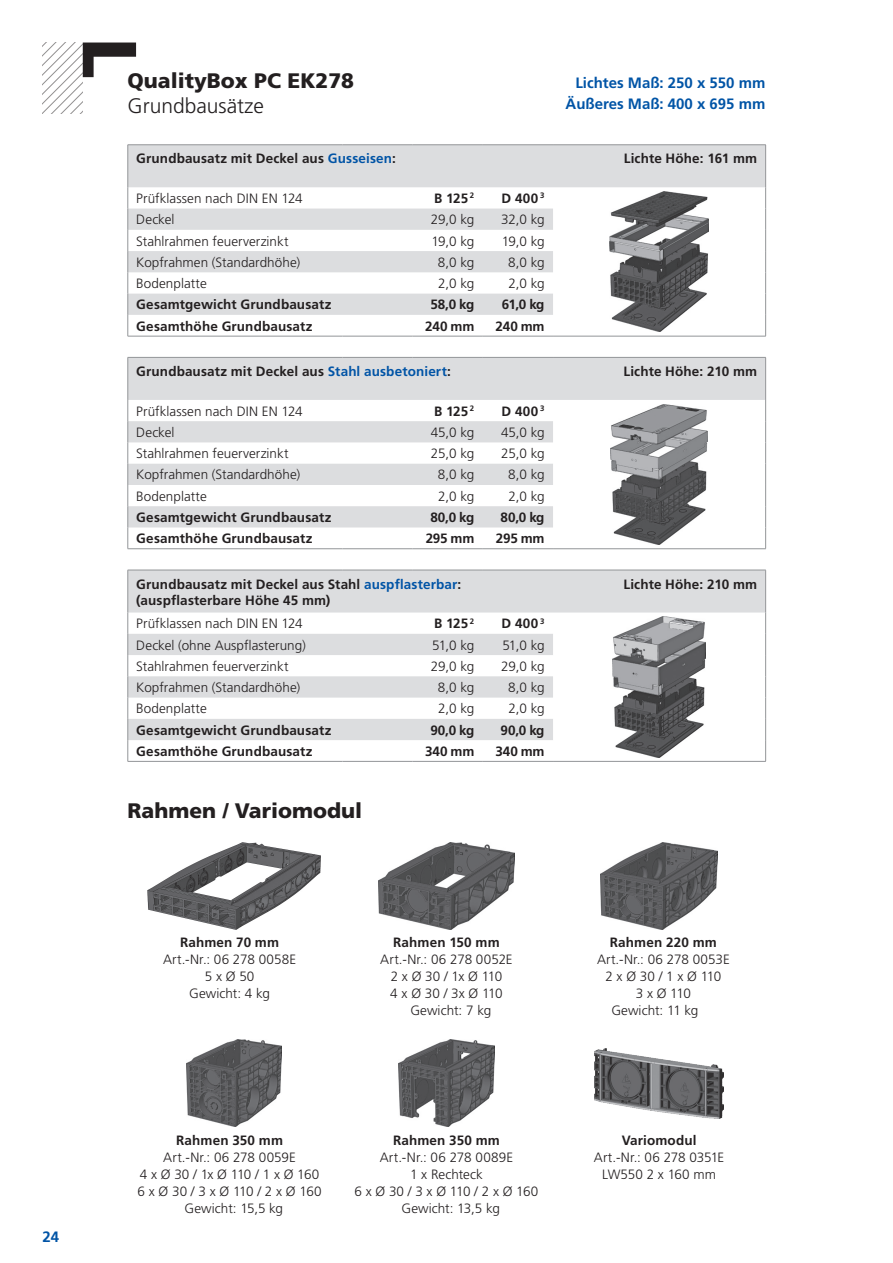
<style>
.page{position:relative;width:893px;height:1263px;background:#fff}
.page>*{position:absolute;margin:0;border:0;box-sizing:border-box;transform-origin:0 0}
.t1{font:900 21px "Frutiger LT Pro";color:#231f20}
.t2{font:300 21px "Frutiger LT Pro";color:#231f20}
.t3{font:700 15px/21px "Frutiger LT Pro";color:#0154a6;text-align:right}
.t4{font:300 13.5px "Frutiger LT Pro";color:#231f20}
.t5{font:700 13.5px/16.2px "Frutiger LT Pro";letter-spacing:.01em;color:#231f20}
.t6{font:300 13.5px "Frutiger LT Pro";letter-spacing:-.045em;color:#231f20}
.s1{color:#0154a6}
</style>
<div class="page">
<hr style="left:128px;top:761px;width:215px;height:1px;background:#939598">
<hr style="left:343px;top:761px;width:70px;height:1px;background:#939598">
<hr style="left:413px;top:761px;width:70px;height:1px;background:#939598">
<hr style="left:483px;top:761px;width:70px;height:1px;background:#939598">
<hr style="left:553px;top:761px;width:213px;height:1px;background:#939598">
<svg style="left:128px;top:570px;width:638px;height:191px"></svg>
<img style="left:613px;top:617px;width:93px;height:140px">
<svg style="left:128px;top:357px;width:638px;height:192px"></svg>
<img style="left:611px;top:404px;width:97px;height:140px">
<hr style="left:128px;top:144px;width:215px;height:1px;background:#939598">
<hr style="left:343px;top:144px;width:70px;height:1px;background:#939598">
<hr style="left:413px;top:144px;width:70px;height:1px;background:#939598">
<hr style="left:483px;top:144px;width:70px;height:1px;background:#939598">
<hr style="left:553px;top:144px;width:213px;height:1px;background:#939598">
<hr style="left:128px;top:336px;width:215px;height:1px;background:#939598">
<hr style="left:343px;top:336px;width:70px;height:1px;background:#939598">
<hr style="left:413px;top:336px;width:70px;height:1px;background:#939598">
<hr style="left:483px;top:336px;width:70px;height:1px;background:#939598">
<hr style="left:553px;top:336px;width:213px;height:1px;background:#939598">
<svg style="left:128px;top:145px;width:638px;height:191px"></svg>
<img style="left:610px;top:192px;width:99px;height:140px">
<img style="left:147px;top:842px;width:174px;height:87px">
<img style="left:379px;top:842px;width:135px;height:87px">
<img style="left:600px;top:842px;width:118px;height:87px">
<img style="left:186px;top:1040px;width:95px;height:87px">
<img style="left:399px;top:1040px;width:95px;height:87px">
<img style="left:595px;top:1048px;width:128px;height:70px">
<svg style="left:43px;top:43px;width:93px;height:70px"></svg>
<p class="t3" style="left:43px;top:1226px;width:18px">24</p>
<h1 class="t1" style="left:128px;top:68px;width:228px">QualityBox PC EK278</h1>
<h1 class="t2" style="left:128px;top:94px;width:138px">Grundbausätze</h1>
<p class="t3" style="left:566px;top:72px;width:201px">Lichtes Maß: 250 x 550 mm<br>Äußeres Maß: 400 x 695 mm</p>
<p class="t5" style="left:136px;top:151px;width:261px">Grundbausatz mit Deckel aus <span class="s1">Gusseisen</span>:</p>
<p class="t5" style="left:624px;top:151px;width:135px">Lichte Höhe: 161 mm</p>
<p class="t4" style="left:136px;top:190px;width:168px">Prüfklassen nach DIN EN 124</p>
<p class="t5" style="left:434px;top:190px;width:42px">B 125 <sup>2</sup></p>
<p class="t5" style="left:502px;top:190px;width:44px">D 400 <sup>3</sup></p>
<p class="t4" style="left:136px;top:212px;width:40px">Deckel</p>
<p class="t4" style="left:431px;top:212px;width:45px">29,0 kg</p>
<p class="t4" style="left:501px;top:212px;width:45px">32,0 kg</p>
<p class="t4" style="left:136px;top:233px;width:154px">Stahlrahmen feuerverzinkt</p>
<p class="t4" style="left:431px;top:233px;width:44px">19,0 kg</p>
<p class="t4" style="left:502px;top:233px;width:44px">19,0 kg</p>
<p class="t4" style="left:136px;top:254px;width:165px">Kopfrahmen (Standardhöhe)</p>
<p class="t4" style="left:438px;top:254px;width:38px">8,0 kg</p>
<p class="t4" style="left:508px;top:254px;width:38px">8,0 kg</p>
<p class="t4" style="left:136px;top:275px;width:72px">Bodenplatte</p>
<p class="t4" style="left:438px;top:275px;width:38px">2,0 kg</p>
<p class="t4" style="left:508px;top:275px;width:38px">2,0 kg</p>
<p class="t5" style="left:136px;top:296px;width:197px">Gesamtgewicht Grundbausatz</p>
<p class="t5" style="left:430px;top:296px;width:45px">58,0 kg</p>
<p class="t5" style="left:502px;top:296px;width:44px">61,0 kg</p>
<p class="t5" style="left:136px;top:318px;width:178px">Gesamthöhe Grundbausatz</p>
<p class="t5" style="left:425px;top:318px;width:51px">240 mm</p>
<p class="t5" style="left:495px;top:318px;width:51px">240 mm</p>
<p class="t5" style="left:136px;top:363px;width:316px">Grundbausatz mit Deckel aus <span class="s1">Stahl ausbetoniert</span>:</p>
<p class="t5" style="left:623px;top:363px;width:135px">Lichte Höhe: 210 mm</p>
<p class="t4" style="left:136px;top:403px;width:168px">Prüfklassen nach DIN EN 124</p>
<p class="t5" style="left:434px;top:403px;width:42px">B 125 <sup>2</sup></p>
<p class="t5" style="left:502px;top:403px;width:44px">D 400 <sup>3</sup></p>
<p class="t4" style="left:136px;top:424px;width:40px">Deckel</p>
<p class="t4" style="left:431px;top:424px;width:45px">45,0 kg</p>
<p class="t4" style="left:501px;top:424px;width:45px">45,0 kg</p>
<p class="t4" style="left:136px;top:446px;width:154px">Stahlrahmen feuerverzinkt</p>
<p class="t4" style="left:431px;top:446px;width:45px">25,0 kg</p>
<p class="t4" style="left:501px;top:446px;width:45px">25,0 kg</p>
<p class="t4" style="left:136px;top:467px;width:165px">Kopfrahmen (Standardhöhe)</p>
<p class="t4" style="left:438px;top:467px;width:38px">8,0 kg</p>
<p class="t4" style="left:508px;top:467px;width:38px">8,0 kg</p>
<p class="t4" style="left:136px;top:488px;width:72px">Bodenplatte</p>
<p class="t4" style="left:438px;top:488px;width:38px">2,0 kg</p>
<p class="t4" style="left:508px;top:488px;width:38px">2,0 kg</p>
<p class="t5" style="left:136px;top:509px;width:197px">Gesamtgewicht Grundbausatz</p>
<p class="t5" style="left:430px;top:509px;width:45px">80,0 kg</p>
<p class="t5" style="left:501px;top:509px;width:45px">80,0 kg</p>
<p class="t5" style="left:136px;top:530px;width:178px">Gesamthöhe Grundbausatz</p>
<p class="t5" style="left:426px;top:530px;width:50px">295 mm</p>
<p class="t5" style="left:496px;top:530px;width:50px">295 mm</p>
<p class="t5" style="left:136px;top:576px;width:326px">Grundbausatz mit Deckel aus Stahl <span class="s1">auspflasterbar</span>: (auspflasterbare Höhe 45 mm)</p>
<p class="t5" style="left:623px;top:576px;width:135px">Lichte Höhe: 210 mm</p>
<p class="t4" style="left:136px;top:616px;width:168px">Prüfklassen nach DIN EN 124</p>
<p class="t5" style="left:434px;top:615px;width:42px">B 125 <sup>2</sup></p>
<p class="t5" style="left:502px;top:615px;width:44px">D 400 <sup>3</sup></p>
<p class="t4" style="left:136px;top:637px;width:171px">Deckel (ohne Auspflasterung)</p>
<p class="t4" style="left:432px;top:637px;width:44px">51,0 kg</p>
<p class="t4" style="left:502px;top:637px;width:44px">51,0 kg</p>
<p class="t4" style="left:136px;top:658px;width:154px">Stahlrahmen feuerverzinkt</p>
<p class="t4" style="left:431px;top:658px;width:45px">29,0 kg</p>
<p class="t4" style="left:501px;top:658px;width:45px">29,0 kg</p>
<p class="t4" style="left:136px;top:679px;width:165px">Kopfrahmen (Standardhöhe)</p>
<p class="t4" style="left:438px;top:679px;width:38px">8,0 kg</p>
<p class="t4" style="left:508px;top:679px;width:38px">8,0 kg</p>
<p class="t4" style="left:136px;top:701px;width:72px">Bodenplatte</p>
<p class="t4" style="left:438px;top:701px;width:38px">2,0 kg</p>
<p class="t4" style="left:508px;top:701px;width:38px">2,0 kg</p>
<p class="t5" style="left:136px;top:722px;width:197px">Gesamtgewicht Grundbausatz</p>
<p class="t5" style="left:430px;top:722px;width:45px">90,0 kg</p>
<p class="t5" style="left:501px;top:722px;width:45px">90,0 kg</p>
<p class="t5" style="left:136px;top:743px;width:178px">Gesamthöhe Grundbausatz</p>
<p class="t5" style="left:425px;top:743px;width:51px">340 mm</p>
<p class="t5" style="left:495px;top:743px;width:51px">340 mm</p>
<h1 class="t1" style="left:128px;top:798px;width:236px">Rahmen / Variomodul</h1>
<p class="t5" style="left:180px;top:934px;width:100px">Rahmen 70 mm</p>
<p class="t5" style="left:393px;top:934px;width:108px">Rahmen 150 mm</p>
<p class="t5" style="left:610px;top:934px;width:108px">Rahmen 220 mm</p>
<p class="t4" style="left:163px;top:951px;width:135px">Art.-Nr.: 06 278 0058E</p>
<p class="t4" style="left:380px;top:951px;width:134px">Art.-Nr.: 06 278 0052E</p>
<p class="t4" style="left:597px;top:951px;width:134px">Art.-Nr.: 06 278 0053E</p>
<p class="t4" style="left:205px;top:968px;width:51px">5 x Ø 50</p>
<p class="t4" style="left:391px;top:968px;width:113px">2 x Ø 30 / 1x Ø 110</p>
<p class="t4" style="left:605px;top:968px;width:118px">2 x Ø 30 / 1 x Ø 110</p>
<p class="t4" style="left:189px;top:985px;width:82px">Gewicht: 4 kg</p>
<p class="t4" style="left:390px;top:985px;width:114px">4 x Ø 30 / 3x Ø 110</p>
<p class="t4" style="left:636px;top:985px;width:57px">3 x Ø 110</p>
<p class="t4" style="left:410px;top:1002px;width:82px">Gewicht: 7 kg</p>
<p class="t4" style="left:611px;top:1002px;width:89px">Gewicht: 11 kg</p>
<p class="t5" style="left:176px;top:1132px;width:108px">Rahmen 350 mm</p>
<p class="t5" style="left:393px;top:1132px;width:108px">Rahmen 350 mm</p>
<p class="t5" style="left:622px;top:1132px;width:76px">Variomodul</p>
<p class="t4" style="left:163px;top:1149px;width:134px">Art.-Nr.: 06 278 0059E</p>
<p class="t4" style="left:380px;top:1149px;width:135px">Art.-Nr.: 06 278 0089E</p>
<p class="t4" style="left:594px;top:1149px;width:132px">Art.-Nr.: 06 278 0351E</p>
<p class="t6" style="left:140px;top:1166px;width:181px">4 x Ø 30 / 1x Ø 110 / 1 x Ø 160</p>
<p class="t4" style="left:410px;top:1166px;width:74px">1 x Rechteck</p>
<p class="t4" style="left:602px;top:1166px;width:115px">LW550 2 x 160 mm</p>
<p class="t4" style="left:138px;top:1183px;width:185px">6 x Ø 30 / 3 x Ø 110 / 2 x Ø 160</p>
<p class="t4" style="left:354px;top:1183px;width:185px">6 x Ø 30 / 3 x Ø 110 / 2 x Ø 160</p>
<p class="t4" style="left:185px;top:1200px;width:100px">Gewicht: 15,5 kg</p>
<p class="t4" style="left:401px;top:1200px;width:100px">Gewicht: 13,5 kg</p>
</div>
